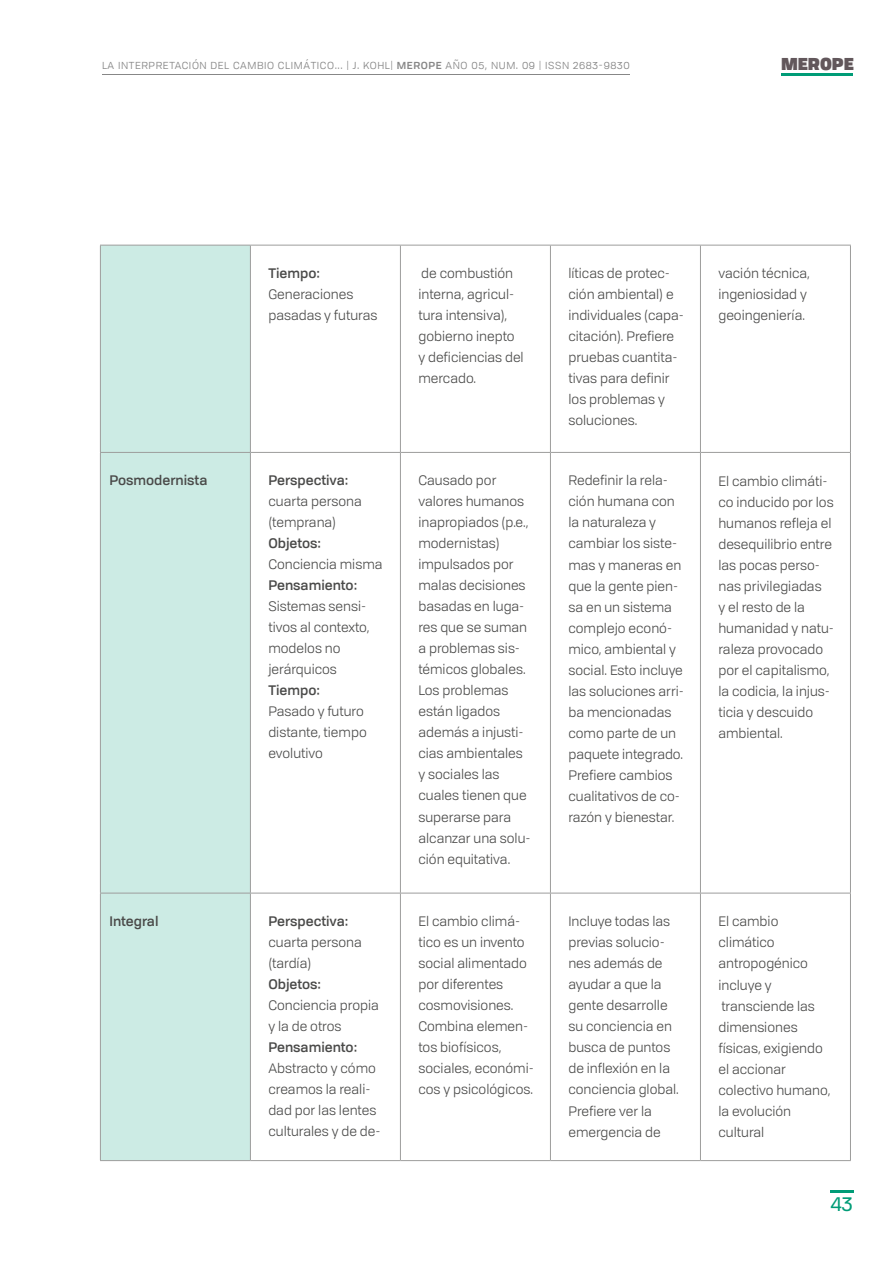
<style>
.page{position:relative;width:893px;height:1263px;background:#fff}
.page>*{position:absolute;margin:0;border:0;box-sizing:border-box;transform-origin:0 0}
.t1{font:19.5px "Tofino Personal";color:#009c77}
.t2{font:900 16.5px "Tofino Personal";color:#62575b}
.t3{font:13.5px/21px "Tofino Personal";color:#4a4a49}
.t4{font:500 13.5px "Tofino Personal";color:#4a4a49}
.t5{font:12px "Tofino Personal";letter-spacing:.05em;color:#878787}
.s1{font-weight:500}
</style>
<div class="page">
<hr style="left:830px;top:1190px;width:24px;height:2px;background:#009c77">
<hr style="left:782px;top:73px;width:71px;height:2px;background:#009c77">
<hr style="left:102px;top:74px;width:527px;height:1px;background:#878787">
<div style="left:101px;top:246px;width:149px;height:914px;background:#ccebe4"></div>
<hr style="left:100px;top:245px;width:150px;height:1px;background:#9d9d9c">
<hr style="left:100px;top:245px;width:1px;height:207px;background:#9d9d9c">
<hr style="left:250px;top:245px;width:1px;height:207px;background:#9d9d9c">
<hr style="left:100px;top:452px;width:150px;height:1px;background:#9d9d9c">
<hr style="left:100px;top:453px;width:1px;height:440px;background:#9d9d9c">
<hr style="left:250px;top:453px;width:1px;height:440px;background:#9d9d9c">
<hr style="left:100px;top:893px;width:150px;height:1px;background:#9d9d9c">
<hr style="left:100px;top:893px;width:1px;height:267px;background:#9d9d9c">
<hr style="left:250px;top:893px;width:1px;height:267px;background:#9d9d9c">
<hr style="left:100px;top:1160px;width:150px;height:1px;background:#9d9d9c">
<hr style="left:250px;top:245px;width:150px;height:1px;background:#9d9d9c">
<hr style="left:400px;top:245px;width:150px;height:1px;background:#9d9d9c">
<hr style="left:400px;top:245px;width:1px;height:207px;background:#9d9d9c">
<hr style="left:550px;top:245px;width:150px;height:1px;background:#9d9d9c">
<hr style="left:550px;top:245px;width:1px;height:207px;background:#9d9d9c">
<hr style="left:700px;top:245px;width:151px;height:1px;background:#9d9d9c">
<hr style="left:700px;top:245px;width:1px;height:207px;background:#9d9d9c">
<hr style="left:850px;top:245px;width:1px;height:207px;background:#9d9d9c">
<hr style="left:250px;top:452px;width:150px;height:1px;background:#9d9d9c">
<hr style="left:400px;top:452px;width:150px;height:1px;background:#9d9d9c">
<hr style="left:400px;top:453px;width:1px;height:440px;background:#9d9d9c">
<hr style="left:550px;top:452px;width:150px;height:1px;background:#9d9d9c">
<hr style="left:550px;top:453px;width:1px;height:440px;background:#9d9d9c">
<hr style="left:700px;top:452px;width:151px;height:1px;background:#9d9d9c">
<hr style="left:700px;top:453px;width:1px;height:440px;background:#9d9d9c">
<hr style="left:850px;top:453px;width:1px;height:440px;background:#9d9d9c">
<hr style="left:250px;top:893px;width:150px;height:1px;background:#9d9d9c">
<hr style="left:400px;top:893px;width:150px;height:1px;background:#9d9d9c">
<hr style="left:400px;top:893px;width:1px;height:267px;background:#9d9d9c">
<hr style="left:550px;top:893px;width:150px;height:1px;background:#9d9d9c">
<hr style="left:550px;top:893px;width:1px;height:267px;background:#9d9d9c">
<hr style="left:700px;top:893px;width:151px;height:1px;background:#9d9d9c">
<hr style="left:700px;top:893px;width:1px;height:267px;background:#9d9d9c">
<hr style="left:850px;top:893px;width:1px;height:267px;background:#9d9d9c">
<hr style="left:250px;top:1160px;width:150px;height:1px;background:#9d9d9c">
<hr style="left:400px;top:1160px;width:150px;height:1px;background:#9d9d9c">
<hr style="left:550px;top:1160px;width:150px;height:1px;background:#9d9d9c">
<hr style="left:700px;top:1160px;width:151px;height:1px;background:#9d9d9c">
<p class="t5" style="left:102px;top:56px;width:529px">la interpretación del cambio climático... | j. kohl| <span class="s1">merope</span> año 05, num. 09 | issn 2683-9830</p>
<p class="t2" style="left:781px;top:49px;width:74px">MEROPE</p>
<p class="t4" style="left:268px;top:263px;width:53px">Tiempo:</p>
<p class="t3" style="left:268px;top:283px;width:111px">Generaciones pasadas y futuras</p>
<p class="t4" style="left:109px;top:470px;width:100px">Posmodernista</p>
<p class="t4" style="left:268px;top:470px;width:82px">Perspectiva:</p>
<p class="t3" style="left:268px;top:490px;width:95px">cuarta persona (temprana)</p>
<p class="t4" style="left:268px;top:533px;width:54px">Objetos:</p>
<p class="t3" style="left:268px;top:553px;width:116px">Conciencia misma</p>
<p class="t4" style="left:268px;top:575px;width:90px">Pensamiento:</p>
<p class="t3" style="left:268px;top:595px;width:103px">Sistemas sensi&shy;tivos al contexto, modelos no jerárquicos</p>
<p class="t4" style="left:268px;top:680px;width:53px">Tiempo:</p>
<p class="t3" style="left:268px;top:700px;width:100px">Pasado y futuro distante, tiempo evolutivo</p>
<p class="t4" style="left:109px;top:911px;width:51px">Integral</p>
<p class="t4" style="left:268px;top:911px;width:82px">Perspectiva:</p>
<p class="t3" style="left:268px;top:931px;width:95px">cuarta persona (tardía)</p>
<p class="t4" style="left:268px;top:974px;width:54px">Objetos:</p>
<p class="t3" style="left:268px;top:994px;width:112px">Conciencia propia y la de otros</p>
<p class="t4" style="left:268px;top:1037px;width:90px">Pensamiento:</p>
<p class="t3" style="left:268px;top:1057px;width:114px">Abstracto y cómo creamos la reali&shy;dad por las lentes culturales y de de-</p>
<p class="t3" style="left:418px;top:262px;width:107px">de combustión interna, agricul&shy;tura intensiva), gobierno inepto y deficiencias del mercado.</p>
<p class="t3" style="left:568px;top:262px;width:117px">líticas de protec&shy;ción ambiental) e individuales (capa&shy;citación). Prefiere pruebas cuantita&shy;tivas para definir los problemas y soluciones.</p>
<p class="t3" style="left:718px;top:262px;width:93px">vación técnica, ingeniosidad y geoingeniería.</p>
<p class="t3" style="left:418px;top:469px;width:114px">Causado por valores humanos inapropiados (p.e., modernistas) impulsados por malas decisiones basadas en luga&shy;res que se suman a problemas sis&shy;témicos globales.<br>Los problemas están ligados además a injusti&shy;cias ambientales y sociales las cuales tienen que superarse para alcanzar una solu&shy;ción equitativa.</p>
<p class="t3" style="left:568px;top:469px;width:117px">Redefinir la rela&shy;ción humana con la naturaleza y cambiar los siste&shy;mas y maneras en que la gente pien&shy;sa en un sistema complejo econó&shy;mico, ambiental y social. Esto incluye las soluciones arri&shy;ba mencionadas como parte de un paquete integrado.<br>Prefiere cambios cualitativos de co&shy;razón y bienestar.</p>
<p class="t3" style="left:718px;top:469px;width:117px">El cambio climáti&shy;co inducido por los humanos refleja el desequilibrio entre las pocas perso&shy;nas privilegiadas<br>y el resto de la humanidad y natu&shy;raleza provocado por el capitalismo, la codicia, la injus&shy;ticia y descuido ambiental.</p>
<p class="t3" style="left:418px;top:910px;width:117px">El cambio climá&shy;tico es un invento social alimentado por diferentes cosmovisiones.<br>Combina elemen&shy;tos biofísicos, sociales, económi&shy;cos y psicológicos.</p>
<p class="t3" style="left:568px;top:910px;width:112px">Incluye todas las previas solucio&shy;nes además de ayudar a que la gente desarrolle su conciencia en busca de puntos de inflexión en la conciencia global.<br>Prefiere ver la emergencia de</p>
<p class="t3" style="left:718px;top:910px;width:114px">El cambio climático antropogénico incluye y transciende las dimensiones físicas, exigiendo el accionar colectivo humano, la evolución cultural</p>
<h1 class="t1" style="left:831px;top:1189px;width:23px">43</h1>
</div>
